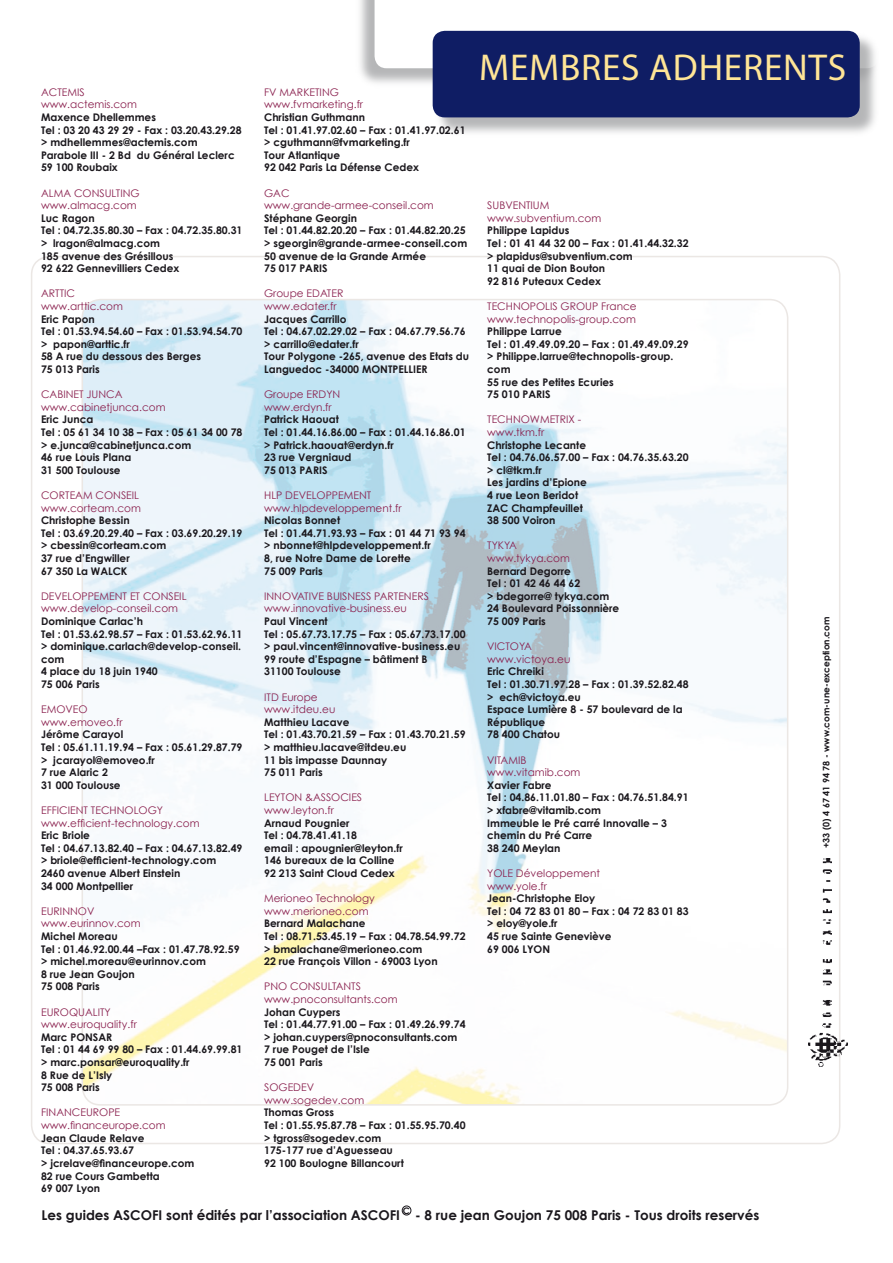
<style>
.page{position:relative;width:893px;height:1263px;background:#fff}
.page>*{position:absolute;margin:0;border:0;box-sizing:border-box;transform-origin:0 0}
.t1{font:37.5px "Myriad Pro";letter-spacing:.02em;color:#ffe596}
.t2{font:700 13.5px "Century Gothic";color:#1a171c}
.t3{font:700 10.5px/12.6px "Century Gothic";color:#1a171c}
.t4{font:10.5px/12.6px "Century Gothic";color:#8a204e}
.t5{font:700 9px "Century Gothic";color:#1a171c}
</style>
<div class="page">
<img style="left:82px;top:300px;width:706px;height:805px;border-radius:18px">
<div style="left:355px;top:0;width:523px;height:89px;background:#9d9ea0;opacity:.75"></div>
<svg style="left:375px;top:0;width:503px;height:68px"></svg>
<div style="left:402px;top:1205px;width:9px;height:10px;border:1px solid #1a171c;border-radius:50%"></div>
<div style="left:434px;top:32px;width:445px;height:106px;background:#9d9ea0;opacity:.75"></div>
<div style="left:433px;top:31px;width:427px;height:86px;background:#0f1d64;border-radius:12px"></div>
<img style="left:808px;top:858px;width:40px;height:208px">
<p class="t4" style="left:41px;top:86px;width:97px">ACTEMIS www.actemis.com</p>
<p class="t3" style="left:41px;top:111px;width:202px">Maxence Dhellemmes<br>Tel : 03 20 43 29 29 - Fax : 03.20.43.29.28 &gt; mdhellemmes@actemis.com<br>Parabole III - 2 Bd du Général Leclerc<br>59 100 Roubaix</p>
<p class="t4" style="left:41px;top:186px;width:100px">ALMA CONSULTING www.almacg.com</p>
<p class="t3" style="left:41px;top:211px;width:203px">Luc Ragon<br>Tel : 04.72.35.80.30 – Fax : 04.72.35.80.31 &gt; lragon@almacg.com<br>185 avenue des Grésillous<br>92 622 Gennevilliers Cedex</p>
<p class="t4" style="left:41px;top:287px;width:83px">ARTTIC www.arttic.com</p>
<p class="t3" style="left:41px;top:312px;width:203px">Eric Papon<br>Tel : 01.53.94.54.60 – Fax : 01.53.94.54.70 &gt; papon@arttic.fr<br>58 A rue du dessous des Berges<br>75 013 Paris</p>
<p class="t4" style="left:41px;top:388px;width:126px">CABINET JUNCA www.cabinetjunca.com</p>
<p class="t3" style="left:41px;top:413px;width:203px">Eric Junca<br>Tel : 05 61 34 10 38 – Fax : 05 61 34 00 78 &gt; e.junca@cabinetjunca.com<br>46 rue Louis Plana<br>31 500 Toulouse</p>
<p class="t4" style="left:41px;top:489px;width:101px">CORTEAM CONSEIL www.corteam.com</p>
<p class="t3" style="left:41px;top:514px;width:203px">Christophe Bessin<br>Tel : 03.69.20.29.40 – Fax : 03.69.20.29.19 &gt; cbessin@corteam.com<br>37 rue d’Engwiller<br>67 350 La WALCK</p>
<p class="t4" style="left:41px;top:590px;width:147px">DEVELOPPEMENT ET CONSEIL www.develop-conseil.com</p>
<p class="t3" style="left:41px;top:615px;width:203px">Dominique Carlac’h<br>Tel : 01.53.62.98.57 – Fax : 01.53.62.96.11 &gt; dominique.carlach@develop-conseil. com<br>4 place du 18 juin 1940<br>75 006 Paris</p>
<p class="t4" style="left:41px;top:703px;width:83px">EMOVEO www.emoveo.fr</p>
<p class="t3" style="left:41px;top:728px;width:203px">Jérôme Carayol<br>Tel : 05.61.11.19.94 – Fax : 05.61.29.87.79 &gt; jcarayol@emoveo.fr<br>7 rue Alaric 2<br>31 000 Toulouse</p>
<p class="t4" style="left:41px;top:804px;width:160px">EFFICIENT TECHNOLOGY www.efficient-technology.com</p>
<p class="t3" style="left:41px;top:829px;width:203px">Eric Briole<br>Tel : 04.67.13.82.40 – Fax : 04.67.13.82.49 &gt; briole@efficient-technology.com<br>2460 avenue Albert Einstein<br>34 000 Montpellier</p>
<p class="t4" style="left:41px;top:905px;width:101px">EURINNOV www.eurinnov.com</p>
<p class="t3" style="left:41px;top:930px;width:200px">Michel Moreau<br>Tel : 01.46.92.00.44 –Fax : 01.47.78.92.59 &gt; michel.moreau@eurinnov.com<br>8 rue Jean Goujon<br>75 008 Paris</p>
<p class="t4" style="left:41px;top:1005px;width:97px">EUROQUALITY www.euroquality.fr</p>
<p class="t3" style="left:41px;top:1030px;width:203px">Marc PONSAR<br>Tel : 01 44 69 99 80 – Fax : 01.44.69.99.81 &gt; marc.ponsar@euroquality.fr<br>8 Rue de L’Isly<br>75 008 Paris</p>
<p class="t4" style="left:41px;top:1106px;width:126px">FINANCEUROPE www.financeurope.com</p>
<p class="t3" style="left:41px;top:1131px;width:155px">Jean Claude Relave<br>Tel : 04.37.65.93.67<br>&gt; jcrelave@financeurope.com<br>82 rue Cours Gambetta<br>69 007 Lyon</p>
<p class="t4" style="left:264px;top:86px;width:100px">FV MARKETING www.fvmarketing.fr</p>
<p class="t3" style="left:264px;top:111px;width:203px">Christian Guthmann<br>Tel : 01.41.97.02.60 – Fax : 01.41.97.02.61 &gt; cguthmann@fvmarketing.fr<br>Tour Atlantique<br>92 042 Paris La Défense Cedex</p>
<p class="t4" style="left:264px;top:186px;width:171px">GAC www.grande-armee-conseil.com</p>
<p class="t3" style="left:264px;top:211px;width:205px">Stéphane Georgin<br>Tel : 01.44.82.20.20 – Fax : 01.44.82.20.25 &gt; sgeorgin@grande-armee-conseil.com<br>50 avenue de la Grande Armée<br>75 017 PARIS</p>
<p class="t4" style="left:264px;top:287px;width:81px">Groupe EDATER www.edater.fr</p>
<p class="t3" style="left:264px;top:312px;width:206px">Jacques Carrillo<br>Tel : 04.67.02.29.02 – Fax : 04.67.79.56.76 &gt; carrillo@edater.fr<br>Tour Polygone -265, avenue des Etats du<br>Languedoc -34000 MONTPELLIER</p>
<p class="t4" style="left:264px;top:388px;width:78px">Groupe ERDYN www.erdyn.fr</p>
<p class="t3" style="left:264px;top:413px;width:203px">Patrick Haouat<br>Tel : 01.44.16.86.00 – Fax : 01.44.16.86.01 &gt; Patrick.haouat@erdyn.fr<br>23 rue Vergniaud<br>75 013 PARIS</p>
<p class="t4" style="left:264px;top:489px;width:139px">HLP DEVELOPPEMENT www.hlpdeveloppement.fr</p>
<p class="t3" style="left:264px;top:514px;width:203px">Nicolas Bonnet<br>Tel : 01.44.71.93.93 – Fax : 01 44 71 93 94 &gt; nbonnet@hlpdeveloppement.fr<br>8, rue Notre Dame de Lorette<br>75 009 Paris</p>
<p class="t4" style="left:264px;top:590px;width:166px">INNOVATIVE BUISNESS PARTENERS www.innovative-business.eu</p>
<p class="t3" style="left:264px;top:615px;width:203px">Paul Vincent<br>Tel : 05.67.73.17.75 – Fax : 05.67.73.17.00 &gt; paul.vincent@innovative-business.eu<br>99 route d’Espagne – bâtiment B<br>31100 Toulouse</p>
<p class="t4" style="left:264px;top:690px;width:73px">ITD Europe www.itdeu.eu</p>
<p class="t3" style="left:264px;top:715px;width:203px">Matthieu Lacave<br>Tel : 01.43.70.21.59 – Fax : 01.43.70.21.59 &gt; matthieu.lacave@itdeu.eu<br>11 bis impasse Daunnay<br>75 011 Paris</p>
<p class="t4" style="left:264px;top:791px;width:100px">LEYTON &amp;ASSOCIES www.leyton.fr</p>
<p class="t3" style="left:264px;top:816px;width:140px">Arnaud Pougnier<br>Tel : 04.78.41.41.18<br>email : apougnier@leyton.fr<br>146 bureaux de la Colline<br>92 213 Saint Cloud Cedex</p>
<p class="t4" style="left:264px;top:892px;width:112px">Merioneo Technology www.merioneo.com</p>
<p class="t3" style="left:264px;top:917px;width:203px">Bernard Malachane<br>Tel : 08.71.53.45.19 – Fax : 04.78.54.99.72 &gt; bmalachane@merioneo.com<br>22 rue François Villon - 69003 Lyon</p>
<p class="t4" style="left:264px;top:980px;width:135px">PNO CONSULTANTS www.pnoconsultants.com</p>
<p class="t3" style="left:264px;top:1005px;width:203px">Johan Cuypers<br>Tel : 01.44.77.91.00 – Fax : 01.49.26.99.74 &gt; johan.cuypers@pnoconsultants.com<br>7 rue Pouget de l’Isle<br>75 001 Paris</p>
<p class="t4" style="left:264px;top:1081px;width:102px">SOGEDEV www.sogedev.com</p>
<p class="t3" style="left:264px;top:1106px;width:203px">Thomas Gross<br>Tel : 01.55.95.87.78 – Fax : 01.55.95.70.40 &gt; tgross@sogedev.com<br>175-177 rue d’Aguesseau<br>92 100 Boulogne Billancourt</p>
<h1 class="t1" style="left:479px;top:44px;width:369px">MEMBRES ADHERENTS</h1>
<p class="t4" style="left:487px;top:199px;width:116px">SUBVENTIUM www.subventium.com</p>
<p class="t3" style="left:487px;top:224px;width:203px">Philippe Lapidus<br>Tel : 01 41 44 32 00 – Fax : 01.41.44.32.32 &gt; plapidus@subventium.com<br>11 quai de Dion Bouton<br>92 816 Puteaux Cedex</p>
<p class="t4" style="left:487px;top:300px;width:151px">TECHNOPOLIS GROUP France www.technopolis-group.com</p>
<p class="t3" style="left:487px;top:325px;width:203px">Philippe Larrue<br>Tel : 01.49.49.09.20 – Fax : 01.49.49.09.29 &gt; Philippe.larrue@technopolis-group. com<br>55 rue des Petites Ecuries<br>75 010 PARIS</p>
<p class="t4" style="left:487px;top:413px;width:96px">TECHNOWMETRIX - www.tkm.fr</p>
<p class="t3" style="left:487px;top:438px;width:203px">Christophe Lecante<br>Tel : 04.76.06.57.00 – Fax : 04.76.35.63.20 &gt; cl@tkm.fr<br>Les jardins d’Epione<br>4 rue Leon Beridot<br>ZAC Champfeuillet<br>38 500 Voiron</p>
<p class="t4" style="left:487px;top:539px;width:84px">TYKYA www.tykya.com</p>
<p class="t3" style="left:487px;top:564px;width:134px">Bernard Degorre<br>Tel : 01 42 46 44 62<br>&gt; bdegorre@ tykya.com<br>24 Boulevard Poissonnière<br>75 009 Paris</p>
<p class="t4" style="left:487px;top:640px;width:85px">VICTOYA www.victoya.eu</p>
<p class="t3" style="left:487px;top:665px;width:203px">Eric Chreiki<br>Tel : 01.30.71.97.28 – Fax : 01.39.52.82.48 &gt; ech@victoya.eu<br>Espace Lumière 8 - 57 boulevard de la<br>République<br>78 400 Chatou</p>
<p class="t4" style="left:487px;top:753px;width:95px">VITAMIB www.vitamib.com</p>
<p class="t3" style="left:487px;top:778px;width:203px">Xavier Fabre<br>Tel : 04.86.11.01.80 – Fax : 04.76.51.84.91 &gt; xfabre@vitamib.com<br>Immeuble le Pré carré Innovalle – 3 chemin du Pré Carre<br>38 240 Meylan</p>
<p class="t4" style="left:487px;top:867px;width:114px">YOLE Développement www.yole.fr</p>
<p class="t3" style="left:487px;top:892px;width:203px">Jean-Christophe Eloy<br>Tel : 04 72 83 01 80 – Fax : 04 72 83 01 83 &gt; eloy@yole.fr<br>45 rue Sainte Geneviève<br>69 006 LYON</p>
<p class="t5" style="left:821px;top:848px;width:233px;rotate:-90deg">+33 (0) 4 67 41 94 78 - www.com-une-exception.com</p>
<p class="t5" style="left:403px;top:1204px;width:9px">C</p>
<p class="t2" style="left:41px;top:1207px;width:719px">Les guides ASCOFI sont édités par l’association ASCOFI - 8 rue jean Goujon 75 008 Paris - Tous droits reservés</p>
</div>
